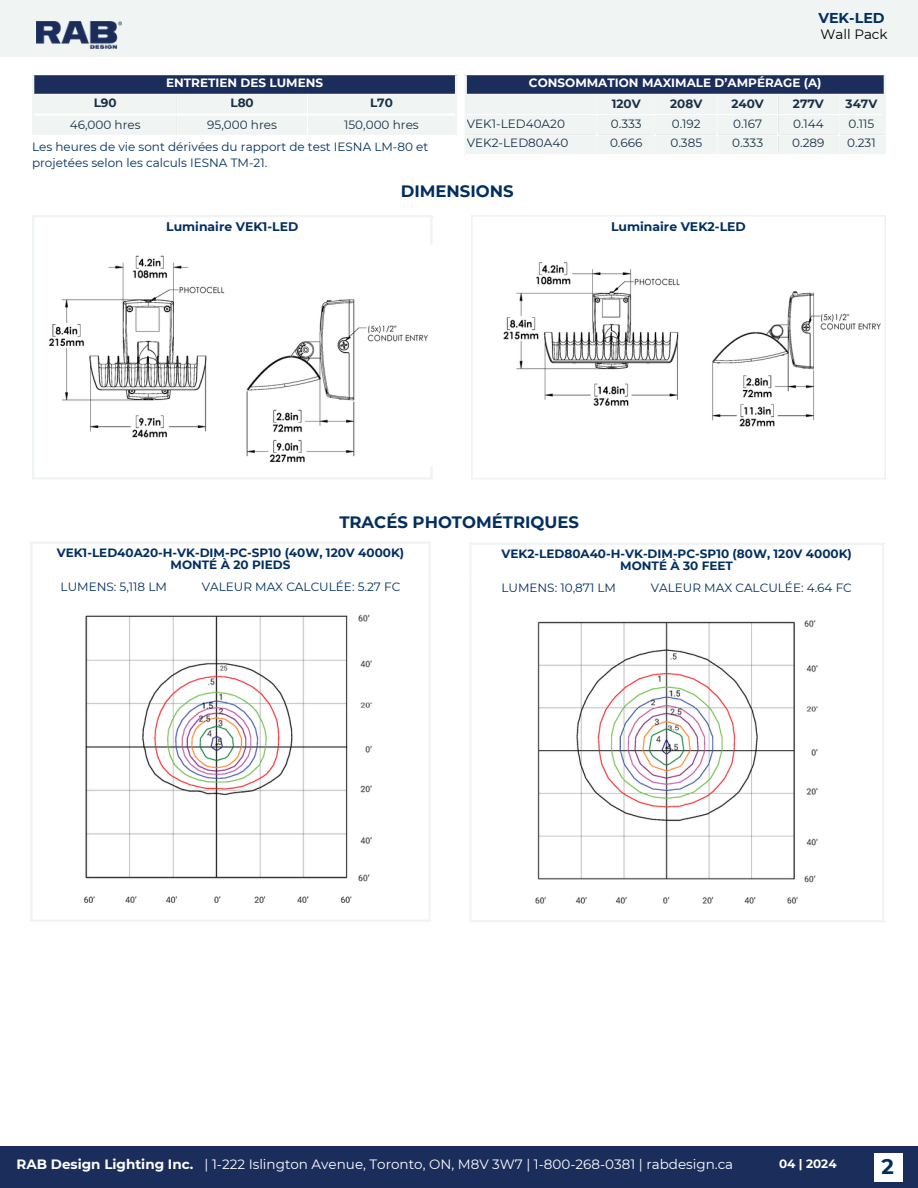
<style>
.page{position:relative;width:918px;height:1188px;background:#fff}
.page>*{position:absolute;margin:0;border:0;box-sizing:border-box;transform-origin:0 0}
.t1{font:700 21px "Montserrat";color:#022f60}
.t2{font:700 16.5px "Montserrat";color:#022f60}
.t3{font:700 14.25px "Montserrat";color:#022f60}
.t4{font:13.5px "Montserrat";color:#fff}
.t5{font:700 13.5px "Montserrat";color:#fff}
.t6{font:13.5px "Montserrat";color:#000}
.t7{font:700 12.45px "Montserrat";color:#022f60}
.t8{font:12px/16px "Montserrat";color:#022f60}
.t9{font:700 12px "Montserrat";color:#022f60}
.t10{font:12px "Montserrat";color:#193046}
.t11{font:700 12px "Montserrat";color:#fff}
.t12{font:700 12px "Montserrat";color:#193046}
</style>
<div class="page">
<div style="left:0;top:0;width:918px;height:57px;background:#f0f4f3"></div>
<div style="left:0;top:1146px;width:918px;height:42px;background:#1b2d5b"></div>
<div style="left:875px;top:1153px;width:28px;height:28px;background:#fff"></div>
<img style="left:36px;top:22px;width:86px;height:27px">
<hr style="left:32px;top:217px;width:2px;height:260px;background:#f0f4f3">
<hr style="left:430px;top:217px;width:3px;height:260px;background:#f0f4f3">
<hr style="left:32px;top:215px;width:401px;height:2px;background:#f0f4f3">
<hr style="left:32px;top:477px;width:401px;height:3px;background:#f0f4f3">
<img style="left:48px;top:245px;width:384px;height:221px">
<hr style="left:471px;top:217px;width:2px;height:261px;background:#f0f4f3">
<hr style="left:884px;top:217px;width:2px;height:261px;background:#f0f4f3">
<hr style="left:471px;top:215px;width:415px;height:2px;background:#f0f4f3">
<hr style="left:471px;top:478px;width:415px;height:2px;background:#f0f4f3">
<img style="left:503px;top:262px;width:378px;height:165px">
<hr style="left:30px;top:544px;width:3px;height:376px;background:#f0f4f3">
<hr style="left:429px;top:544px;width:2px;height:376px;background:#f0f4f3">
<hr style="left:30px;top:542px;width:401px;height:2px;background:#f0f4f3">
<hr style="left:30px;top:920px;width:401px;height:2px;background:#f0f4f3">
<img style="left:84px;top:614px;width:288px;height:289px">
<hr style="left:469px;top:545px;width:2px;height:375px;background:#f0f4f3">
<hr style="left:882px;top:545px;width:2px;height:375px;background:#f0f4f3">
<hr style="left:469px;top:543px;width:415px;height:2px;background:#f0f4f3">
<hr style="left:469px;top:920px;width:415px;height:2px;background:#f0f4f3">
<img style="left:535px;top:620px;width:283px;height:284px">
<div style="left:33px;top:74px;width:423px;height:21px;background:#1b2d5b"></div>
<div style="left:34px;top:95px;width:421px;height:40px;background:#f0f4f3"></div>
<hr style="left:176px;top:95px;width:1px;height:40px;background:#fff">
<hr style="left:307px;top:95px;width:1px;height:40px;background:#fff">
<hr style="left:34px;top:94px;width:421px;height:1px;background:#fff">
<hr style="left:32px;top:75px;width:2px;height:60px;background:#f0f4f3">
<hr style="left:455px;top:75px;width:2px;height:60px;background:#f0f4f3">
<hr style="left:32px;top:73px;width:425px;height:2px;background:#fff">
<hr style="left:34px;top:113px;width:421px;height:3px;background:#fff">
<div style="left:466px;top:74px;width:419px;height:21px;background:#1b2d5b"></div>
<div style="left:467px;top:95px;width:417px;height:59px;background:#f0f4f3"></div>
<hr style="left:597px;top:95px;width:1px;height:59px;background:#fff">
<hr style="left:655px;top:95px;width:1px;height:59px;background:#fff">
<hr style="left:717px;top:95px;width:1px;height:59px;background:#fff">
<hr style="left:778px;top:95px;width:1px;height:59px;background:#fff">
<hr style="left:838px;top:95px;width:1px;height:59px;background:#fff">
<hr style="left:467px;top:94px;width:417px;height:1px;background:#fff">
<hr style="left:467px;top:114px;width:417px;height:1px;background:#fff">
<hr style="left:467px;top:134px;width:417px;height:1px;background:#fff">
<hr style="left:465px;top:75px;width:2px;height:79px;background:#f0f4f3">
<hr style="left:884px;top:75px;width:2px;height:79px;background:#f0f4f3">
<hr style="left:465px;top:73px;width:421px;height:2px;background:#fff">
<p class="t3" style="left:818px;top:9px;width:68px">VEK-LED</p>
<p class="t11" style="left:166px;top:76px;width:159px">ENTRETIEN DES LUMENS</p>
<p class="t12" style="left:94px;top:95px;width:25px">L90</p>
<p class="t12" style="left:230px;top:95px;width:25px">L80</p>
<p class="t12" style="left:370px;top:95px;width:24px">L70</p>
<p class="t10" style="left:70px;top:117px;width:72px">46,000 hres</p>
<p class="t10" style="left:207px;top:117px;width:71px">95,000 hres</p>
<p class="t10" style="left:344px;top:117px;width:76px">150,000 hres</p>
<p class="t8" style="left:32px;top:139px;width:398px">Les heures de vie sont dérivées du rapport de test IESNA LM-80 et projetées selon les calculs IESNA TM-21.</p>
<p class="t6" style="left:821px;top:26px;width:69px">Wall Pack</p>
<p class="t11" style="left:529px;top:76px;width:294px">CONSOMMATION MAXIMALE D’AMPÉRAGE (A)</p>
<h1 class="t12" style="left:612px;top:96px;width:30px">120V</h1>
<p class="t12" style="left:670px;top:96px;width:34px">208V</p>
<p class="t12" style="left:731px;top:96px;width:34px">240V</p>
<p class="t12" style="left:793px;top:96px;width:32px">277V</p>
<p class="t12" style="left:846px;top:96px;width:33px">347V</p>
<h1 class="t10" style="left:467px;top:117px;width:100px">VEK1-LED40A20</h1>
<p class="t10" style="left:611px;top:117px;width:32px">0.333</p>
<p class="t10" style="left:672px;top:117px;width:30px">0.192</p>
<p class="t10" style="left:733px;top:117px;width:31px">0.167</p>
<p class="t10" style="left:793px;top:117px;width:32px">0.144</p>
<p class="t10" style="left:849px;top:117px;width:27px">0.115</p>
<p class="t10" style="left:467px;top:136px;width:103px">VEK2-LED80A40</p>
<p class="t10" style="left:610px;top:136px;width:34px">0.666</p>
<p class="t10" style="left:670px;top:136px;width:33px">0.385</p>
<h3 class="t10" style="left:732px;top:136px;width:32px">0.333</h3>
<h4 class="t10" style="left:792px;top:136px;width:34px">0.289</h4>
<h5 class="t10" style="left:847px;top:136px;width:30px">0.231</h5>
<p class="t2" style="left:401px;top:182px;width:114px">DIMENSIONS</p>
<h2 class="t7" style="left:166px;top:219px;width:134px">Luminaire VEK1-LED</h2>
<p class="t7" style="left:611px;top:219px;width:136px">Luminaire VEK2-LED</p>
<p class="t2" style="left:339px;top:512px;width:241px">TRACÉS PHOTOMÉTRIQUES</p>
<p class="t9" style="left:57px;top:545px;width:349px">VEK1-LED40A20-H-VK-DIM-PC-SP10 (40W, 120V 4000K)</p>
<p class="t9" style="left:171px;top:557px;width:121px">MONTÉ À 20 PIEDS</p>
<p class="t8" style="left:61px;top:578px;width:108px">LUMENS: 5,118 LM</p>
<p class="t8" style="left:202px;top:578px;width:200px">VALEUR MAX CALCULÉE: 5.27 FC</p>
<p class="t9" style="left:501px;top:546px;width:352px">VEK2-LED80A40-H-VK-DIM-PC-SP10 (80W, 120V 4000K)</p>
<p class="t9" style="left:620px;top:558px;width:114px">MONTÉ À 30 FEET</p>
<p class="t8" style="left:501px;top:579px;width:116px">LUMENS: 10,871 LM</p>
<p class="t8" style="left:651px;top:579px;width:203px">VALEUR MAX CALCULÉE: 4.64 FC</p>
<p class="t5" style="left:17px;top:1156px;width:178px">RAB Design Lighting Inc.</p>
<p class="t4" style="left:205px;top:1156px;width:530px">| 1-222 Islington Avenue, Toronto, ON, M8V 3W7 | 1-800-268-0381 | rabdesign.ca</p>
<p class="t11" style="left:779px;top:1156px;width:59px">04 | 2024</p>
<p class="t1" style="left:882px;top:1154px;width:14px">2</p>
</div>
